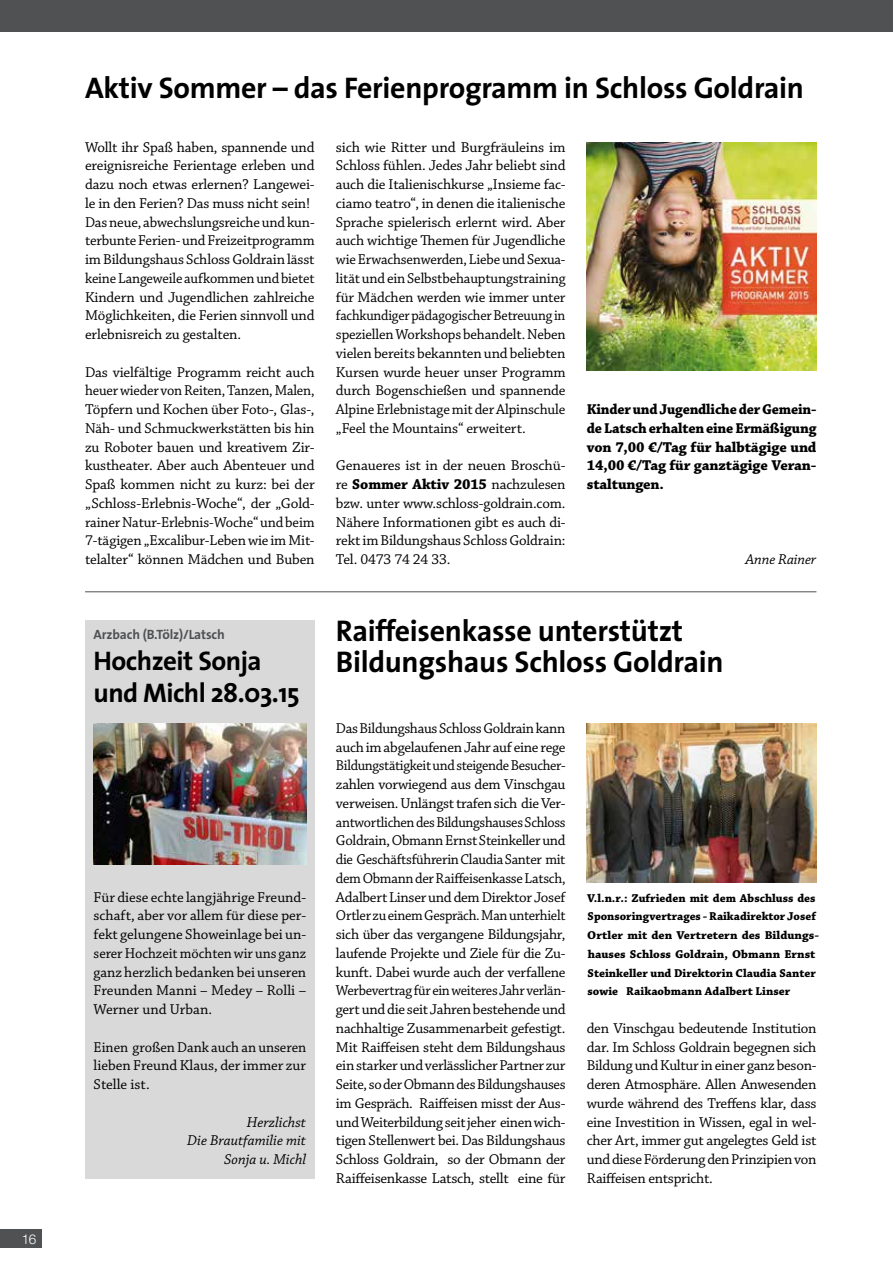
<style>
.page{position:relative;width:893px;height:1263px;background:#fff}
.page>*{position:absolute;margin:0;border:0;box-sizing:border-box;transform-origin:0 0}
.t1{font:700 30px/31.5px "The Sans";letter-spacing:-.01em;color:#000}
.t2{font:700 27px/31.5px "The Sans";letter-spacing:-.02em;color:#000}
.t3{font:15px/18.8px "Chaparral Pro";letter-spacing:-.01em;color:#000;text-align:justify}
.t4{font:700 15px/18.8px "Chaparral Pro";letter-spacing:-.01em;color:#000;text-align:justify;scale:.96 1}
.t5{font:italic 15px/18.8px "Chaparral Pro";color:#000;text-align:right}
.t6{font:700 13.5px "The Sans";letter-spacing:-.01em;color:#505153}
.t7{font:300 13.5px "Helvetica Neue";color:#fff}
.t8{font:700 12px/18.8px "Chaparral Pro";color:#000}
.s1{font-weight:700}
</style>
<div class="page">
<div style="left:0;top:1229px;width:42px;height:19px;background:#505153"></div>
<div style="left:0;top:0;width:893px;height:31px;background:#505153"></div>
<img style="left:587px;top:142px;width:229px;height:229px">
<div style="left:85px;top:620px;width:230px;height:559px;background:#d9d9d9"></div>
<img style="left:94px;top:723px;width:212px;height:141px">
<img style="left:587px;top:723px;width:229px;height:160px">
<hr style="left:85px;top:591px;width:731px;height:1px;background:#505153">
<p class="t7" style="left:22px;top:1230px;width:16px">16</p>
<h1 class="t1" style="left:85px;top:72px;width:721px">Aktiv Sommer – das Ferienprogramm in Schloss Goldrain</h1>
<p class="t3" style="left:85px;top:138px;width:231px;text-align:left">Wollt ihr Spaß haben, spannende und ereignisreiche Ferientage erleben und dazu noch etwas erlernen? Langewei&shy;le in den Ferien? Das muss nicht sein!<br>Das neue, abwechslungsreiche und kun&shy;terbunte Ferien- und Freizeitprogramm im Bildungshaus Schloss Goldrain lässt keine Langeweile aufkommen und bietet Kindern und Jugendlichen zahlreiche Möglichkeiten, die Ferien sinnvoll und erlebnisreich zu gestalten.</p>
<p class="t3" style="left:85px;top:363px;width:231px">Das vielfältige Programm reicht auch heuer wieder von Reiten, Tanzen, Malen, Töpfern und Kochen über Foto-, Glas-, Näh- und Schmuckwerkstätten bis hin zu Roboter bauen und kreativem Zir&shy;kustheater. Aber auch Abenteuer und Spaß kommen nicht zu kurz: bei der „Schloss-Erlebnis-Woche“, der „Gold&shy;rainer Natur-Erlebnis-Woche“ und beim 7-tägigen „Excalibur-Leben wie im Mit&shy;telalter“ können Mädchen und Buben</p>
<p class="t3" style="left:336px;top:138px;width:231px">sich wie Ritter und Burgfräuleins im Schloss fühlen. Jedes Jahr beliebt sind auch die Italienischkurse „Insieme fac&shy;ciamo teatro“, in denen die italienische Sprache spielerisch erlernt wird. Aber auch wichtige Themen für Jugendliche wie Erwachsenwerden, Liebe und Sexua&shy;lität und ein Selbstbehauptungstraining für Mädchen werden wie immer unter fachkundiger pädagogischer Betreuung in speziellen Workshops behandelt. Neben vielen bereits bekannten und beliebten Kursen wurde heuer unser Programm durch Bogenschießen und spannende Alpine Erlebnistage mit der Alpinschule „Feel the Mountains“ erweitert.</p>
<p class="t3" style="left:336px;top:457px;width:231px">Genaueres ist in der neuen Broschü&shy;re <span class="s1">Sommer Aktiv 2015</span> nachzulesen bzw. unter www.schloss-goldrain.com.<br>Nähere Informationen gibt es auch di&shy;rekt im Bildungshaus Schloss Goldrain:<br>Tel. 0473 74 24 33.</p>
<p class="t4" style="left:587px;top:400px;width:241px">Kinder und Jugendliche der Gemein&shy;de Latsch erhalten eine Ermäßigung von 7,00 €/Tag für halbtägige und 14,00 €/Tag für ganztägige Veran&shy;staltungen.</p>
<p class="t5" style="left:745px;top:551px;width:73px">Anne Rainer</p>
<p class="t6" style="left:94px;top:623px;width:133px">Arzbach (B.Tölz)/Latsch</p>
<h2 class="t2" style="left:94px;top:645px;width:208px">Hochzeit Sonja und Michl 28.03.15</h2>
<p class="t3" style="left:94px;top:888px;width:214px">Für diese echte langjährige Freund&shy;schaft, aber vor allem für diese per&shy;fekt gelungene Showeinlage bei un&shy;serer Hochzeit möchten wir uns ganz ganz herzlich bedanken bei unseren Freunden Manni – Medey – Rolli – Werner und Urban.</p>
<p class="t3" style="left:94px;top:1038px;width:214px">Einen großen Dank auch an unseren lieben Freund Klaus, der immer zur Stelle ist.</p>
<p class="t5" style="left:187px;top:1113px;width:121px">Herzlichst<br>Die Brautfamilie mit<br>Sonja u. Michl</p>
<h1 class="t1" style="left:336px;top:614px;width:389px">Raiffeisenkasse unterstützt<br>Bildungshaus Schloss Goldrain</h1>
<p class="t3" style="left:336px;top:719px;width:231px">Das Bildungshaus Schloss Goldrain kann auch im abgelaufenen Jahr auf eine rege Bildungstätigkeit und steigende Besucher&shy;zahlen vorwiegend aus dem Vinschgau verweisen. Unlängst trafen sich die Ver&shy;antwortlichen des Bildungshauses Schloss Goldrain, Obmann Ernst Steinkeller und die Geschäftsführerin Claudia Santer mit dem Obmann der Raiffeisenkasse Latsch, Adalbert Linser und dem Direktor Josef Ortler zu einem Gespräch. Man unterhielt sich über das vergangene Bildungsjahr, laufende Projekte und Ziele für die Zu&shy;kunft. Dabei wurde auch der verfallene Werbevertrag für ein weiteres Jahr verlän&shy;gert und die seit Jahren bestehende und nachhaltige Zusammenarbeit gefestigt.<br>Mit Raiffeisen steht dem Bildungshaus ein starker und verlässlicher Partner zur Seite, so der Obmann des Bildungshauses im Gespräch. Raiffeisen misst der Aus&shy;und Weiterbildung seit jeher einen wich&shy;tigen Stellenwert bei. Das Bildungshaus Schloss Goldrain, so der Obmann der Raiffeisenkasse Latsch, stellt eine für</p>
<p class="t8" style="left:587px;top:889px;width:233px">V.l.n.r.: Zufrieden mit dem Abschluss des Sponsoringvertrages - Raikadirektor Josef Ortler mit den Vertretern des Bildungs&shy;hauses Schloss Goldrain, Obmann Ernst Steinkeller und Direktorin Claudia Santer sowie Raikaobmann Adalbert Linser</p>
<p class="t3" style="left:587px;top:1019px;width:231px">den Vinschgau bedeutende Institution dar. Im Schloss Goldrain begegnen sich Bildung und Kultur in einer ganz beson&shy;deren Atmosphäre. Allen Anwesenden wurde während des Treffens klar, dass eine Investition in Wissen, egal in wel&shy;cher Art, immer gut angelegtes Geld ist und diese Förderung den Prinzipien von Raiffeisen entspricht.</p>
</div>
